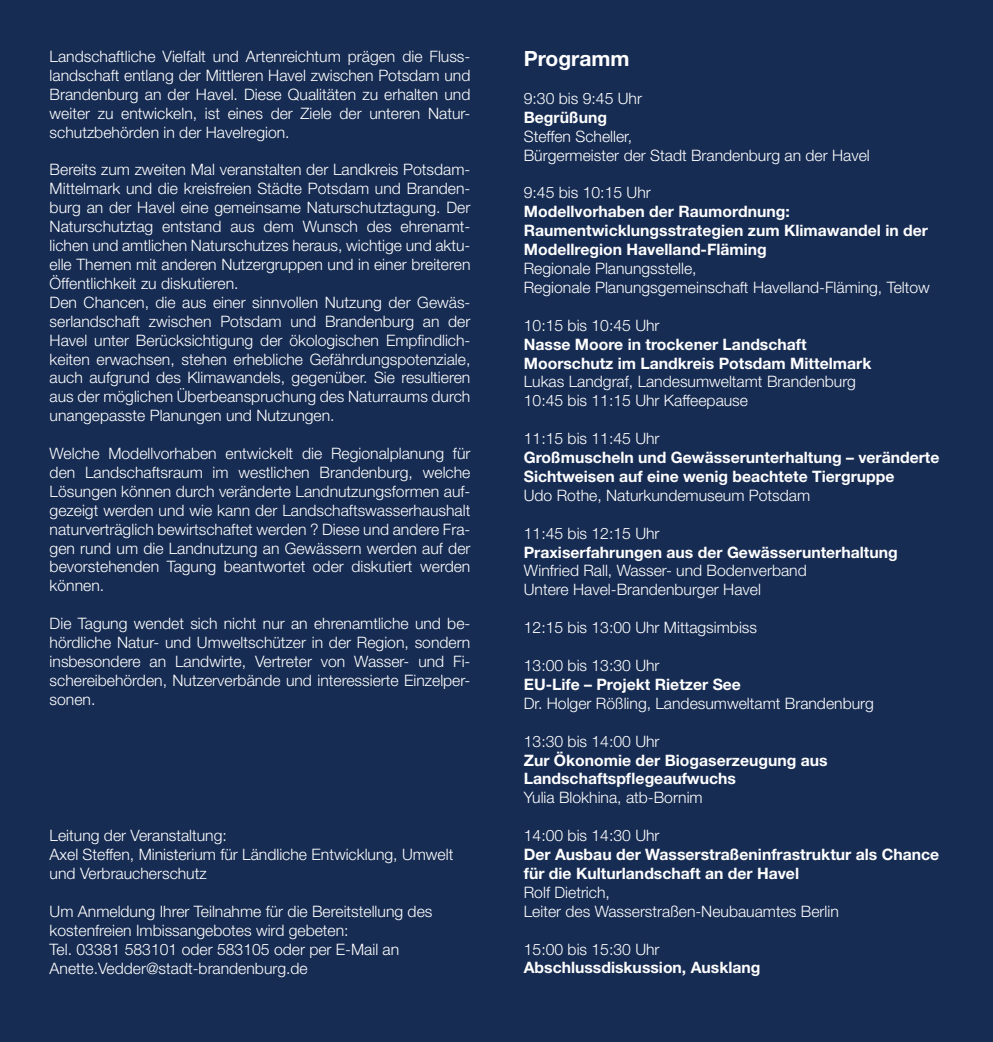
<style>
.page{position:relative;width:993px;height:1042px;background:#fff}
.page>*{position:absolute;margin:0;border:0;box-sizing:border-box;transform-origin:0 0}
.t1{font:700 21px "Helvetica Neue";color:#fff}
.t2{font:300 15.75px/18.9px "Helvetica Neue";color:#fff}
.t3{font:700 15.75px/18.9px "Helvetica Neue";color:#fff}
</style>
<div class="page">
<div style="left:0;top:0;width:992px;height:1042px;background:#172c53"></div>
<p class="t2" style="left:50px;top:47px;width:422px;text-align:justify">Landschaftliche Vielfalt und Artenreichtum prägen die Fluss&shy;landschaft entlang der Mittleren Havel zwischen Potsdam und Brandenburg an der Havel. Diese Qualitäten zu erhalten und weiter zu entwickeln, ist eines der Ziele der unteren Natur&shy;schutzbehörden in der Havelregion.</p>
<p class="t2" style="left:50px;top:160px;width:422px">Bereits zum zweiten Mal veranstalten der Landkreis Potsdam-Mittelmark und die kreisfreien Städte Potsdam und Branden&shy;burg an der Havel eine gemeinsame Naturschutztagung. Der Naturschutztag entstand aus dem Wunsch des ehrenamt&shy;lichen und amtlichen Naturschutzes heraus, wichtige und aktu&shy;elle Themen mit anderen Nutzergruppen und in einer breiteren Öffentlichkeit zu diskutieren.<br>Den Chancen, die aus einer sinnvollen Nutzung der Gewäs&shy;serlandschaft zwischen Potsdam und Brandenburg an der Havel unter Berücksichtigung der ökologischen Empfindlich&shy;keiten erwachsen, stehen erhebliche Gefährdungspotenziale, auch aufgrund des Klimawandels, gegenüber. Sie resultieren aus der möglichen Überbeanspruchung des Naturraums durch unangepasste Planungen und Nutzungen.</p>
<p class="t2" style="left:50px;top:444px;width:422px;text-align:justify">Welche Modellvorhaben entwickelt die Regionalplanung für den Landschaftsraum im westlichen Brandenburg, welche Lösungen können durch veränderte Landnutzungsformen auf&shy;gezeigt werden und wie kann der Landschaftswasserhaushalt naturverträglich bewirtschaftet werden ? Diese und andere Fra&shy;gen rund um die Landnutzung an Gewässern werden auf der bevorstehenden Tagung beantwortet oder diskutiert werden können.</p>
<p class="t2" style="left:50px;top:614px;width:422px;text-align:justify">Die Tagung wendet sich nicht nur an ehrenamtliche und be&shy;hördliche Natur- und Umweltschützer in der Region, sondern insbesondere an Landwirte, Vertreter von Wasser- und Fi&shy;schereibehörden, Nutzerverbände und interessierte Einzelper&shy;sonen.</p>
<p class="t2" style="left:50px;top:826px;width:405px">Leitung der Veranstaltung:<br>Axel Steffen, Ministerium für Ländliche Entwicklung, Umwelt und Verbraucherschutz</p>
<p class="t2" style="left:50px;top:901px;width:384px">Um Anmeldung Ihrer Teilnahme für die Bereitstellung des kostenfreien Imbissangebotes wird gebeten:<br>Tel. 03381 583101 oder 583105 oder per E-Mail an Anette.Vedder@stadt-brandenburg.de</p>
<h1 class="t1" style="left:523px;top:46px;width:107px">Programm</h1>
<p class="t2" style="left:523px;top:88px;width:120px">9:30 bis 9:45 Uhr</p>
<p class="t3" style="left:523px;top:107px;width:85px">Begrüßung</p>
<p class="t2" style="left:523px;top:126px;width:347px">Steffen Scheller,<br>Bürgermeister der Stadt Brandenburg an der Havel</p>
<p class="t2" style="left:523px;top:183px;width:128px">9:45 bis 10:15 Uhr</p>
<p class="t3" style="left:523px;top:202px;width:405px">Modellvorhaben der Raumordnung:<br>Raumentwicklungsstrategien zum Klimawandel in der<br>Modellregion Havelland-Fläming</p>
<p class="t2" style="left:523px;top:259px;width:407px">Regionale Planungsstelle,<br>Regionale Planungsgemeinschaft Havelland-Fläming, Teltow</p>
<p class="t2" style="left:523px;top:315px;width:137px">10:15 bis 10:45 Uhr</p>
<p class="t3" style="left:523px;top:334px;width:349px">Nasse Moore in trockener Landschaft<br>Moorschutz im Landkreis Potsdam Mittelmark</p>
<p class="t2" style="left:523px;top:372px;width:333px">Lukas Landgraf, Landesumweltamt Brandenburg<br>10:45 bis 11:15 Uhr Kaffeepause</p>
<p class="t2" style="left:523px;top:429px;width:137px">11:15 bis 11:45 Uhr</p>
<p class="t3" style="left:523px;top:448px;width:417px">Großmuscheln und Gewässerunterhaltung – veränderte<br>Sichtweisen auf eine wenig beachtete Tiergruppe</p>
<p class="t2" style="left:523px;top:485px;width:288px">Udo Rothe, Naturkundemuseum Potsdam</p>
<p class="t2" style="left:523px;top:523px;width:137px">11:45 bis 12:15 Uhr</p>
<p class="t3" style="left:523px;top:542px;width:375px">Praxiserfahrungen aus der Gewässerunterhaltung</p>
<p class="t2" style="left:523px;top:561px;width:284px">Winfried Rall, Wasser- und Bodenverband<br>Untere Havel-Brandenburger Havel</p>
<p class="t2" style="left:523px;top:618px;width:235px">12:15 bis 13:00 Uhr Mittagsimbiss</p>
<p class="t2" style="left:523px;top:655px;width:137px">13:00 bis 13:30 Uhr</p>
<p class="t3" style="left:523px;top:674px;width:219px">EU-Life – Projekt Rietzer See</p>
<p class="t2" style="left:523px;top:693px;width:351px">Dr. Holger Rößling, Landesumweltamt Brandenburg</p>
<p class="t2" style="left:523px;top:731px;width:137px">13:30 bis 14:00 Uhr</p>
<p class="t3" style="left:523px;top:750px;width:305px">Zur Ökonomie der Biogaserzeugung aus<br>Landschaftspflegeaufwuchs</p>
<p class="t2" style="left:523px;top:788px;width:180px">Yulia Blokhina, atb-Bornim</p>
<p class="t2" style="left:523px;top:826px;width:137px">14:00 bis 14:30 Uhr</p>
<p class="t3" style="left:523px;top:844px;width:417px">Der Ausbau der Wasserstraßeninfrastruktur als Chance für die Kulturlandschaft an der Havel</p>
<p class="t2" style="left:523px;top:882px;width:316px">Rolf Dietrich,<br>Leiter des Wasserstraßen-Neubauamtes Berlin</p>
<p class="t2" style="left:523px;top:939px;width:137px">15:00 bis 15:30 Uhr</p>
<p class="t3" style="left:523px;top:958px;width:238px">Abschlussdiskussion, Ausklang</p>
</div>
